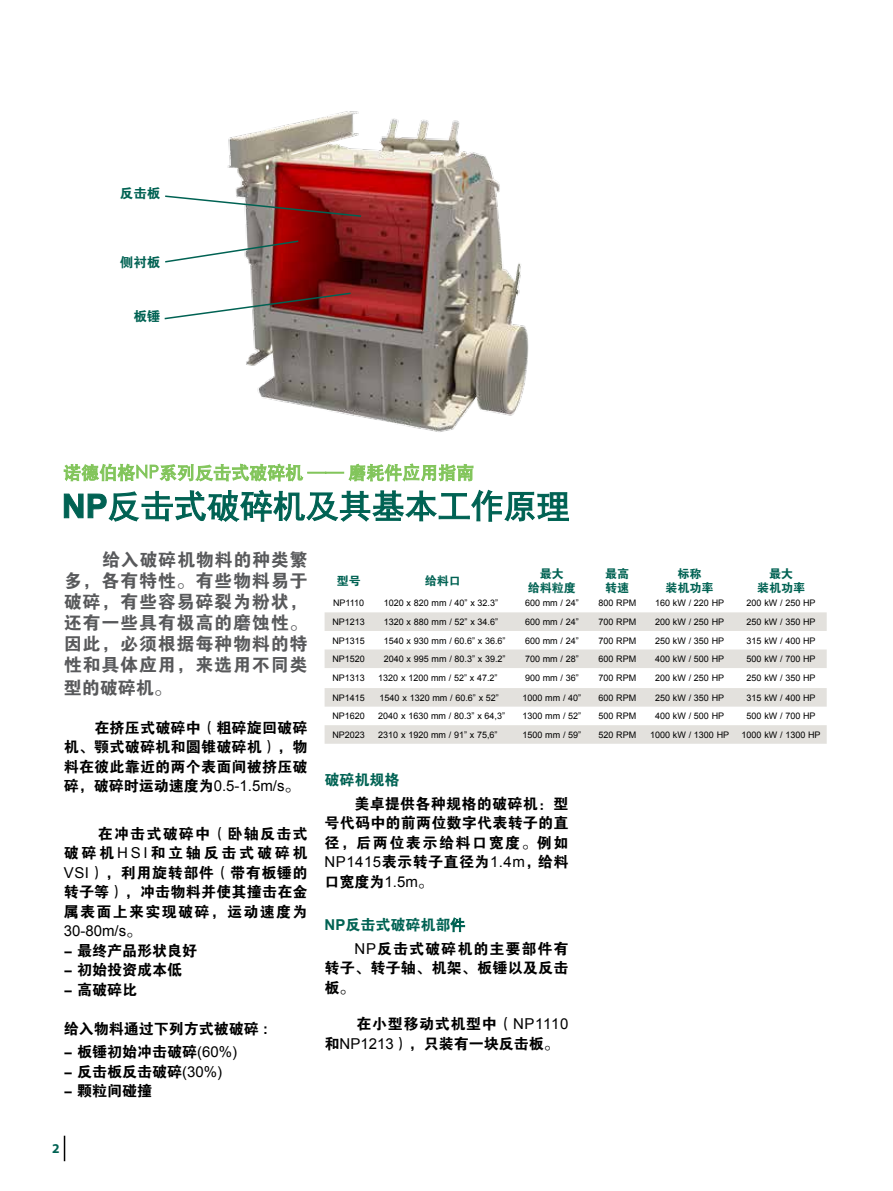
<style>
.page{position:relative;width:893px;height:1191px;background:#fff}
.page>*{position:absolute;margin:0;border:0;box-sizing:border-box;transform-origin:0 0}
.t1{font:18px/21.3px "FZDHTJW GB1 0";letter-spacing:.045em;color:#58595b;text-align:justify}
.t2{font:15px/19.5px "FZDHTJW GB1 0";letter-spacing:.015em;color:#000;text-align:justify}
.t3{font:15px/19.5px "FZDHTJW GB1 0";letter-spacing:.045em;color:#000}
.t4{font:15px "Arial";letter-spacing:.03em;color:#000}
.t5{font:15px/23.9px "FZDHTJW GB1 0";letter-spacing:.07em;color:#000}
.t6{font:15px "FZDHTJW GB1 0";color:#006253}
.t7{font:13.5px "FZDHTJW GB1 0";color:#006253}
.t8{font:700 13.5px "Myriad Pro";color:#006253}
.t9{font:12px/14.4px "FZDHTJW GB1 0";color:#006253;text-align:center}
.t10{font:9px "Arial";color:#000}
.s1{font-family:"Arial"}
.s2{font-family:"FZDHTJW GB1 0"}
.s3{font-family:"Arial";font-weight:700;color:#006253}
.s4{color:#006253}
</style>
<div class="page">
<svg style="left:64px;top:1135px;width:1px;height:26px"></svg>
<svg style="left:450px;top:917px;width:15px;height:15px"></svg>
<svg style="left:63px;top:463px;width:411px;height:19px"></svg>
<svg style="left:63px;top:489px;width:506px;height:33px"></svg>
<img style="left:227px;top:111px;width:302px;height:321px">
<svg style="left:165px;top:194px;width:198px;height:24px"></svg>
<svg style="left:165px;top:239px;width:135px;height:24px"></svg>
<svg style="left:164px;top:291px;width:188px;height:29px"></svg>
<svg style="left:325px;top:612px;width:502px;height:131px;fill:#e3e1dd"></svg>
<h3 class="t7" style="left:120px;top:186px;width:42px">反击板</h3>
<h3 class="t7" style="left:120px;top:255px;width:42px">侧衬板</h3>
<h3 class="t7" style="left:133px;top:309px;width:28px">板锤</h3>
<h1 class="t1" style="left:64px;top:550px;width:245px;text-indent:38px">给入破碎机物料的种类繁多，各有特性。有些物料易于破碎，有些容易碎裂为粉状，还有一些具有极高的磨蚀性。因此，必须根据每种物料的特性和具体应用，来选用不同类型的破碎机。</h1>
<h2 class="t2" style="left:64px;top:718px;width:245px;text-indent:31px">在挤压式破碎中（粗碎旋回破碎机、颚式破碎机和圆锥破碎机），物料在彼此靠近的两个表面间被挤压破碎，破碎时运动速度为<span class="s1">0.5-1.5m/s</span>。</h2>
<h2 class="t2" style="left:64px;top:824px;width:245px;text-indent:34px">在冲击式破碎中（卧轴反击式破碎机<span class="s1">HSI</span>和立轴反击式破碎机<span class="s1">VSI</span>），利用旋转部件（带有板锤的转子等），冲击物料并使其撞击在金属表面上来实现破碎，运动速度为</h2>
<h2 class="t4" style="left:64px;top:921px;width:79px">30-80m/s<span class="s2">。</span></h2>
<h2 class="t2" style="left:64px;top:941px;width:135px">- 最终产品形状良好</h2>
<h2 class="t2" style="left:64px;top:960px;width:120px">- 初始投资成本低</h2>
<h2 class="t2" style="left:64px;top:980px;width:75px">- 高破碎比</h2>
<h2 class="t2" style="left:64px;top:1019px;width:205px">给入物料通过下列方式被破碎 :</h2>
<h2 class="t2" style="left:64px;top:1043px;width:175px">- 板锤初始冲击破碎<span class="s1">(60%)</span></h2>
<h2 class="t2" style="left:64px;top:1062px;width:160px">- 反击板反击破碎<span class="s1">(30%)</span></h2>
<h2 class="t2" style="left:64px;top:1082px;width:90px">- 颗粒间碰撞</h2>
<h3 class="t9" style="left:337px;top:574px;width:25px">型号</h3>
<h3 class="t9" style="left:425px;top:574px;width:37px">给料口</h3>
<h3 class="t9" style="left:528px;top:567px;width:49px">最大<br>给料粒度</h3>
<h3 class="t9" style="left:605px;top:567px;width:25px;text-align:left">最高转速</h3>
<h3 class="t9" style="left:666px;top:567px;width:49px">标称<br>装机功率</h3>
<h3 class="t9" style="left:757px;top:567px;width:49px">最大<br>装机功率</h3>
<p class="t10" style="left:333px;top:596px;width:33px">NP1110</p>
<p class="t10" style="left:384px;top:596px;width:116px">1020 x 820 mm / 40” x 32.3”</p>
<p class="t10" style="left:525px;top:596px;width:55px">600 mm / 24”</p>
<p class="t10" style="left:598px;top:596px;width:39px">800 RPM</p>
<p class="t10" style="left:655px;top:596px;width:71px">160 kW / 220 HP</p>
<p class="t10" style="left:747px;top:596px;width:71px">200 kW / 250 HP</p>
<p class="t10" style="left:332px;top:616px;width:34px">NP1213</p>
<p class="t10" style="left:384px;top:616px;width:116px">1320 x 880 mm / 52” x 34.6”</p>
<p class="t10" style="left:525px;top:616px;width:55px">600 mm / 24”</p>
<p class="t10" style="left:598px;top:616px;width:39px">700 RPM</p>
<p class="t10" style="left:655px;top:616px;width:71px">200 kW / 250 HP</p>
<p class="t10" style="left:747px;top:616px;width:71px">250 kW / 350 HP</p>
<p class="t10" style="left:332px;top:634px;width:34px">NP1315</p>
<p class="t10" style="left:384px;top:634px;width:123px">1540 x 930 mm / 60.6” x 36.6”</p>
<p class="t10" style="left:525px;top:634px;width:55px">600 mm / 24”</p>
<p class="t10" style="left:598px;top:634px;width:39px">700 RPM</p>
<p class="t10" style="left:655px;top:634px;width:71px">250 kW / 350 HP</p>
<p class="t10" style="left:747px;top:634px;width:71px">315 kW / 400 HP</p>
<p class="t10" style="left:332px;top:653px;width:34px">NP1520</p>
<p class="t10" style="left:384px;top:653px;width:123px">2040 x 995 mm / 80.3” x 39.2”</p>
<p class="t10" style="left:525px;top:653px;width:55px">700 mm / 28”</p>
<p class="t10" style="left:598px;top:653px;width:39px">600 RPM</p>
<p class="t10" style="left:655px;top:653px;width:71px">400 kW / 500 HP</p>
<p class="t10" style="left:747px;top:653px;width:71px">500 kW / 700 HP</p>
<p class="t10" style="left:332px;top:672px;width:34px">NP1313</p>
<p class="t10" style="left:378px;top:672px;width:121px">1320 x 1200 mm / 52” x 47.2”</p>
<p class="t10" style="left:525px;top:672px;width:55px">900 mm / 36”</p>
<p class="t10" style="left:598px;top:672px;width:39px">700 RPM</p>
<p class="t10" style="left:655px;top:672px;width:71px">200 kW / 250 HP</p>
<p class="t10" style="left:747px;top:672px;width:71px">250 kW / 350 HP</p>
<p class="t10" style="left:332px;top:691px;width:34px">NP1415</p>
<p class="t10" style="left:380px;top:691px;width:121px">1540 x 1320 mm / 60.6” x 52”</p>
<p class="t10" style="left:522px;top:691px;width:60px">1000 mm / 40”</p>
<p class="t10" style="left:598px;top:691px;width:39px">600 RPM</p>
<p class="t10" style="left:655px;top:691px;width:71px">250 kW / 350 HP</p>
<p class="t10" style="left:747px;top:691px;width:71px">315 kW / 400 HP</p>
<p class="t10" style="left:332px;top:710px;width:34px">NP1620</p>
<p class="t10" style="left:378px;top:710px;width:128px">2040 x 1630 mm / 80.3” x 64,3”</p>
<p class="t10" style="left:522px;top:710px;width:60px">1300 mm / 52”</p>
<p class="t10" style="left:598px;top:710px;width:39px">500 RPM</p>
<p class="t10" style="left:655px;top:710px;width:71px">400 kW / 500 HP</p>
<p class="t10" style="left:747px;top:710px;width:71px">500 kW / 700 HP</p>
<p class="t10" style="left:332px;top:728px;width:34px">NP2023</p>
<p class="t10" style="left:378px;top:728px;width:121px">2310 x 1920 mm / 91” x 75,6”</p>
<p class="t10" style="left:522px;top:728px;width:60px">1500 mm / 59”</p>
<p class="t10" style="left:598px;top:728px;width:39px">520 RPM</p>
<p class="t10" style="left:650px;top:728px;width:81px">1000 kW / 1300 HP</p>
<p class="t10" style="left:742px;top:728px;width:81px">1000 kW / 1300 HP</p>
<h2 class="t6" style="left:325px;top:771px;width:76px">破碎机规格</h2>
<h2 class="t2" style="left:325px;top:794px;width:245px;text-indent:30px">美卓提供各种规格的破碎机：型号代码中的前两位数字代表转子的直径，后两位表示给料口宽度。例如</h2>
<h2 class="t4" style="left:325px;top:852px;width:245px">NP1415<span class="s2">表示转子直径为</span>1.4m<span class="s2">，给料</span></h2>
<h2 class="t2" style="left:325px;top:872px;width:110px">口宽度为<span class="s1">1.5m</span>。</h2>
<h2 class="t5" style="left:354px;top:913px;width:216px;text-indent:-30px"><span class="s3">NP</span><span class="s4">反击式破碎机部<br></span><span class="s1">NP</span>反击式破碎机的主要部件有</h2>
<h2 class="t2" style="left:325px;top:959px;width:245px">转子、转子轴、机架、板锤以及反击板。</h2>
<h2 class="t3" style="left:325px;top:1015px;width:245px;text-indent:32px">在小型移动式机型中（<span class="s1">NP1110</span>和<span class="s1">NP1213</span>），只装有一块反击板。</h2>
<h3 class="t8" style="left:52px;top:1139px;width:9px">2</h3>
</div>
